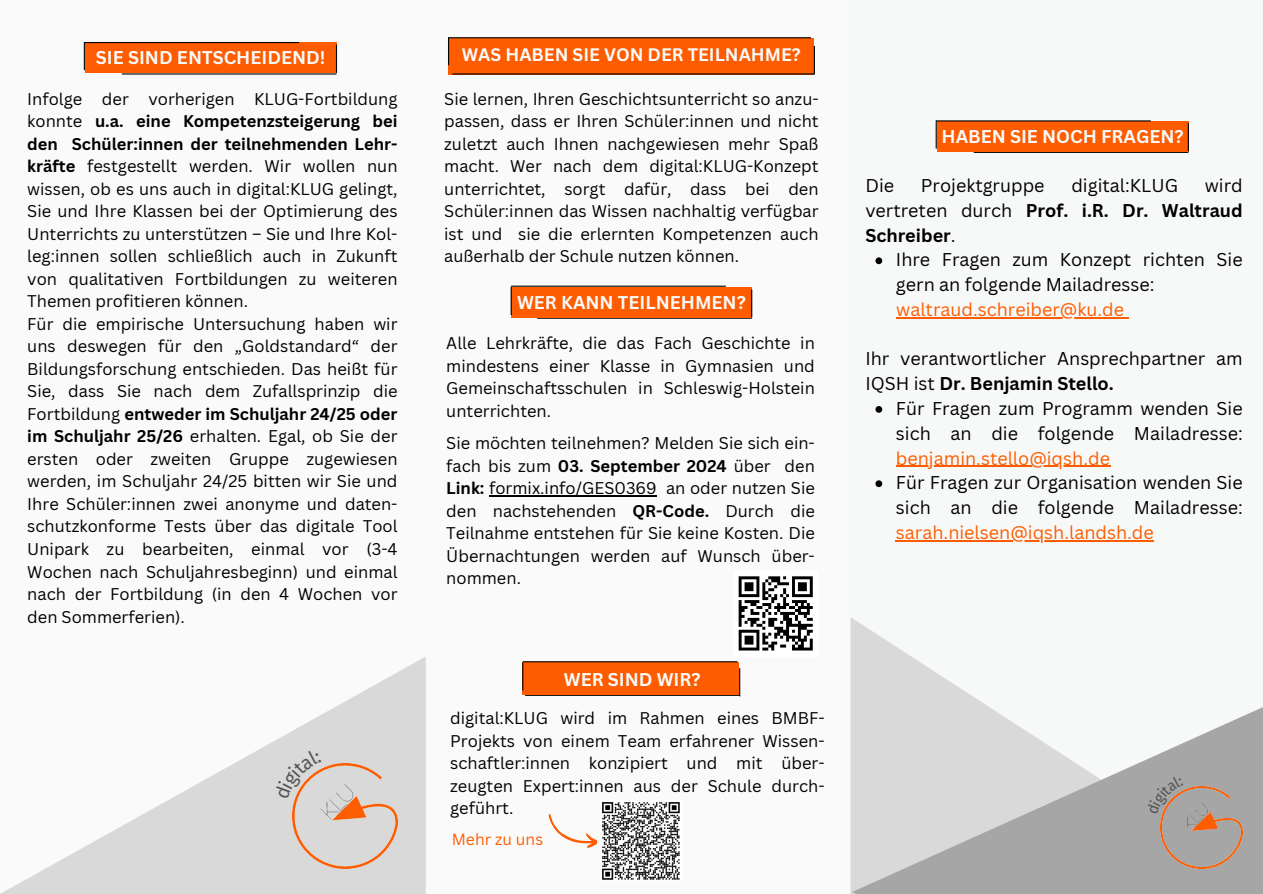
<style>
.page{position:relative;width:1263px;height:894px;background:#fff}
.page>*{position:absolute;margin:0;border:0;box-sizing:border-box;transform-origin:0 0}
.t1{font:18px/24.8px "Canva Sans";color:#000}
.t2{font:18px "Canva Sans";color:#fd5d00}
.t3{font:700 18px "Canva Sans";color:#fafafa}
.t4{font:700 18px/24.8px "Canva Sans";color:#000;text-align:justify}
.t5{font:700 17.55px "Canva Sans";color:#fafafa}
.t6{font:16.5px/22.5px "Canva Sans";color:#000;text-align:justify}
.t7{font:15.75px "Canva Sans";color:#fd5d00}
.s1{font-weight:700}
.s2{font-weight:400}
</style>
<div class="page">
<div style="left:0;top:0;width:1263px;height:893px;background:#fafafa"></div>
<svg style="left:2px;top:657px;width:424px;height:236px"></svg>
<img style="left:293px;top:763px;width:104px;height:104px">
<hr style="left:525px;top:694px;width:215px;height:1px;background:#000">
<div style="left:523px;top:662px;width:216px;height:32px;background:#fd5d00"></div>
<hr style="left:523px;top:661px;width:214px;height:1px;background:#000">
<svg style="left:522px;top:662px;width:1px;height:28px"></svg>
<svg style="left:739px;top:668px;width:1px;height:28px"></svg>
<svg style="left:852px;top:618px;width:411px;height:275px"></svg>
<div style="left:449px;top:38px;width:365px;height:36px;background:#fd5d00"></div>
<hr style="left:449px;top:37px;width:362px;height:1px;background:#000">
<svg style="left:448px;top:37px;width:1px;height:28px"></svg>
<hr style="left:452px;top:73px;width:363px;height:1px;background:#000">
<svg style="left:814px;top:46px;width:1px;height:27px"></svg>
<hr style="left:537px;top:317px;width:215px;height:1px;background:#000">
<div style="left:512px;top:287px;width:240px;height:30px;background:#fd5d00"></div>
<svg style="left:511px;top:287px;width:1px;height:28px"></svg>
<svg style="left:751px;top:289px;width:1px;height:28px"></svg>
<hr style="left:511px;top:285px;width:215px;height:2px;background:#000">
<hr style="left:974px;top:152px;width:214px;height:1px;background:#000">
<div style="left:937px;top:121px;width:251px;height:31px;background:#fd5d00"></div>
<svg style="left:936px;top:121px;width:1px;height:27px"></svg>
<svg style="left:1188px;top:123px;width:1px;height:28px"></svg>
<hr style="left:936px;top:120px;width:215px;height:1px;background:#000">
<img style="left:1161px;top:786px;width:81px;height:81px">
<hr style="left:122px;top:73px;width:214px;height:1px;background:#000">
<div style="left:85px;top:43px;width:251px;height:30px;background:#fd5d00"></div>
<svg style="left:84px;top:43px;width:1px;height:27px"></svg>
<svg style="left:336px;top:45px;width:1px;height:28px"></svg>
<hr style="left:84px;top:42px;width:215px;height:1px;background:#000">
<hr style="left:489px;top:495px;width:168px;height:1px;background:#000">
<svg style="left:875px;top:257px;width:7px;height:7px"></svg>
<hr style="left:896px;top:317px;width:228px;height:1px;background:#fd5d00">
<svg style="left:875px;top:406px;width:7px;height:6px"></svg>
<hr style="left:896px;top:465px;width:214px;height:1px;background:#fd5d00">
<svg style="left:875px;top:480px;width:7px;height:7px"></svg>
<hr style="left:896px;top:540px;width:258px;height:1px;background:#fd5d00">
<svg style="left:548px;top:814px;width:50px;height:34px"></svg>
<img style="left:602px;top:802px;width:78px;height:77px">
<div style="left:733px;top:570px;width:86px;height:86px;background:#fff"></div>
<svg style="left:739px;top:576px;width:74px;height:74px"></svg>
<hr style="left:792px;top:647px;width:21px;height:3px;background:#000">
<div style="left:274px;top:750px;width:47px;height:49px;background:#d9d9d9"></div>
<svg style="left:1146px;top:775px;width:37px;height:39px"></svg>
<h2 class="t3" style="left:96px;top:45px;width:231px">SIE SIND ENTSCHEIDEND!</h2>
<h3 class="t5" style="left:462px;top:43px;width:340px">WAS HABEN SIE VON DER TEILNAHME?</h3>
<p class="t6" style="left:27px;top:87px;width:372px;text-align:left">Infolge der vorherigen KLUG-Fortbildung konnte <span class="s1">u.a. eine Kompetenzsteigerung bei den Schüler:innen der teilnehmenden Lehr&shy;kräfte</span> festgestellt werden. Wir wollen nun wissen, ob es uns auch in digital:KLUG gelingt, Sie und Ihre Klassen bei der Optimierung des Unterrichts zu unterstützen – Sie und Ihre Kol&shy;leg:innen sollen schließlich auch in Zukunft von qualitativen Fortbildungen zu weiteren Themen profitieren können.<br>Für die empirische Untersuchung haben wir uns deswegen für den „Goldstandard“ der Bildungsforschung entschieden. Das heißt für Sie, dass Sie nach dem Zufallsprinzip die Fortbildung <span class="s1">entweder im Schuljahr 24/25 oder im Schuljahr 25/26</span> erhalten. Egal, ob Sie der ersten oder zweiten Gruppe zugewiesen werden, im Schuljahr 24/25 bitten wir Sie und Ihre Schüler:innen zwei anonyme und daten&shy;schutzkonforme Tests über das digitale Tool Unipark zu bearbeiten, einmal vor (3-4<br>Wochen nach Schuljahresbeginn) und einmal nach der Fortbildung (in den 4 Wochen vor den Sommerferien).</p>
<p class="t6" style="left:444px;top:87px;width:376px">Sie lernen, Ihren Geschichtsunterricht so anzu&shy;passen, dass er Ihren Schüler:innen und nicht zuletzt auch Ihnen nachgewiesen mehr Spaß macht. Wer nach dem digital:KLUG-Konzept unterrichtet, sorgt dafür, dass bei den Schüler:innen das Wissen nachhaltig verfügbar ist und sie die erlernten Kompetenzen auch außerhalb der Schule nutzen können.</p>
<p class="t3" style="left:517px;top:289px;width:230px">WER KANN TEILNEHMEN?</p>
<p class="t6" style="left:446px;top:331px;width:370px">Alle Lehrkräfte, die das Fach Geschichte in mindestens einer Klasse in Gymnasien und Gemeinschaftsschulen in Schleswig-Holstein unterrichten.</p>
<p class="t6" style="left:446px;top:431px;width:370px">Sie möchten teilnehmen? Melden Sie sich ein&shy;fach bis zum <span class="s1">03. September 2024</span> über den <span class="s1">Link:</span> formix.info/GES0369 an oder nutzen Sie den nachstehenden <span class="s1">QR-Code.</span> Durch die Teilnahme entstehen für Sie keine Kosten. Die Übernachtungen werden auf Wunsch über&shy;nommen.</p>
<h1 class="t3" style="left:564px;top:666px;width:138px">WER SIND WIR?</h1>
<p class="t6" style="left:450px;top:706px;width:376px">digital:KLUG wird im Rahmen eines BMBF-Projekts von einem Team erfahrener Wissen&shy;schaftler:innen konzipiert und mit über&shy;zeugten Expert:innen aus der Schule durch&shy;geführt.</p>
<p class="t7" style="left:452px;top:827px;width:93px">Mehr zu uns</p>
<h3 class="t3" style="left:941px;top:123px;width:244px">HABEN SIE NOCH FRAGEN?</h3>
<p class="t4" style="left:865px;top:173px;width:379px;text-indent:339px"><span class="s2">wird vertreten durch</span> Prof. i.R. Dr. Waltraud Schreiber<span class="s2">.</span></p>
<p class="t1" style="left:896px;top:247px;width:348px">Ihre Fragen zum Konzept richten Sie gern an folgende Mailadresse:</p>
<p class="t2" style="left:896px;top:296px;width:229px">waltraud.schreiber@ku.de</p>
<p class="t1" style="left:865px;top:346px;width:379px">Ihr verantwortlicher Ansprechpartner am<br>IQSH ist <span class="s1">Dr. Benjamin Stello.</span></p>
<p class="t1" style="left:896px;top:395px;width:348px">Für Fragen zum Programm wenden Sie sich an die folgende Mailadresse:</p>
<p class="t2" style="left:896px;top:445px;width:216px">benjamin.stello@iqsh.de</p>
<p class="t1" style="left:896px;top:470px;width:348px">Für Fragen zur Organisation wenden Sie sich an die folgende Mailadresse:</p>
<p class="t2" style="left:896px;top:519px;width:259px">sarah.nielsen@iqsh.landsh.de</p>
<p class="t1" style="left:865px;top:173px;width:30px">Die</p>
<p class="t1" style="left:921px;top:173px;width:125px">Projektgruppe</p>
<p class="t1" style="left:1071px;top:173px;width:108px">digital:KLUG</p>
</div>
